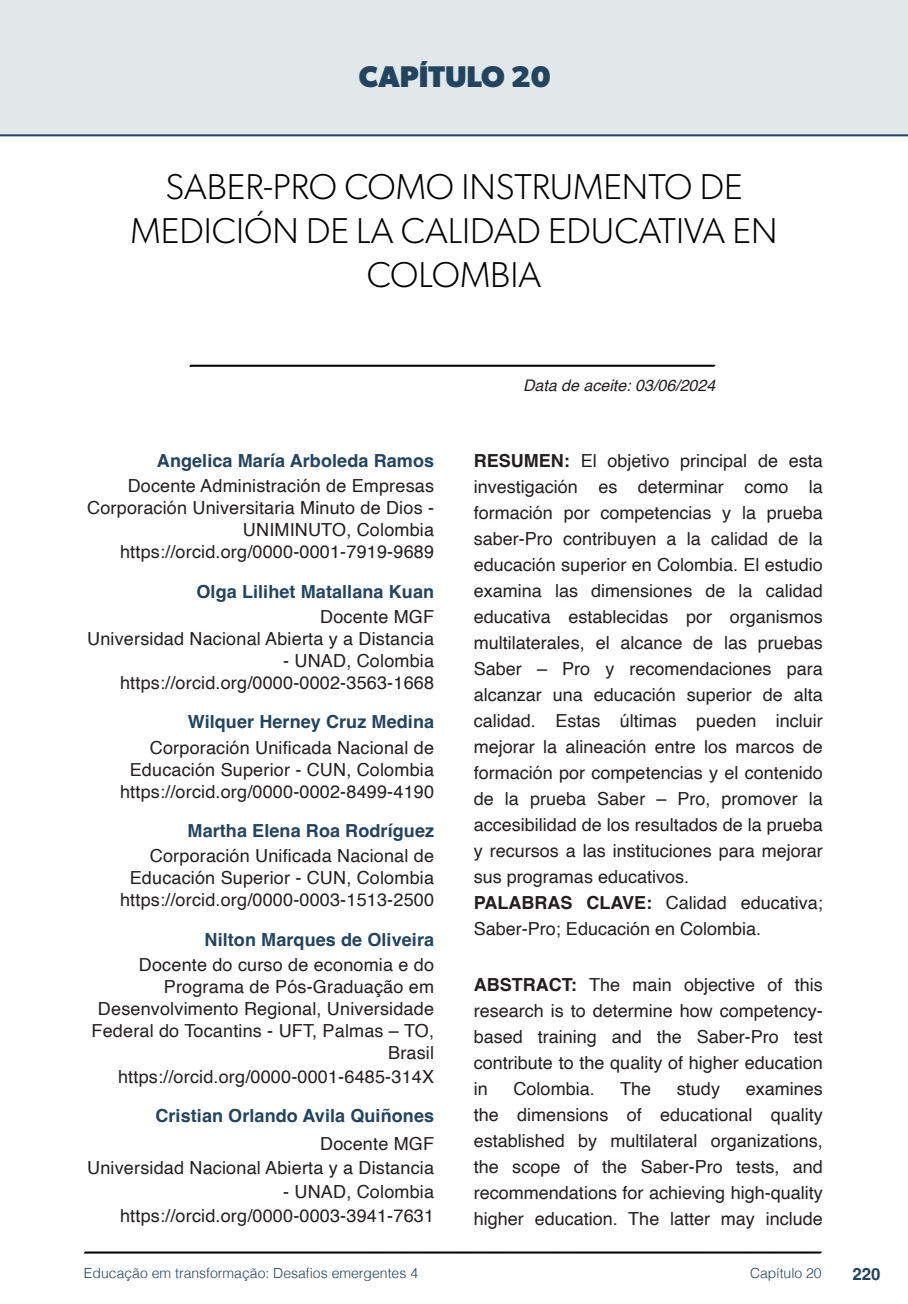
<style>
.page{position:relative;width:908px;height:1304px;background:#fff}
.page>*{position:absolute;margin:0;border:0;box-sizing:border-box;transform-origin:0 0}
.nome_artigos{font:300 36px/44px "Gibson";color:#000;text-align:center}
.capítulos{font:700 30px "Gibson";color:#23445f}
.Resumos_e_PC_TXT{font:18px/26px "Helvetica";color:#231f20;text-align:justify}
.info_autores{font:18px/22px "Helvetica";letter-spacing:.01em;color:#231f20;text-align:right}
.nome_autores{font:700 18px "Helvetica";letter-spacing:.005em;color:#23445f}
.t1{font:700 16.8px "Helvetica";color:#23445f}
.t2{font:italic 16px "Helvetica";color:#231f20}
.t3{font:300 14px "Helvetica";color:#23445f}
.s1{font-weight:700}
</style>
<div class="page">
<svg style="left:84px;top:1251px;width:737px;height:3px;background:#515151"></svg>
<div style="left:0;top:0;width:907px;height:136px;background:#e2e7e9"></div>
<svg style="left:189px;top:364px;width:526px;height:3px;background:#4f4f4f"></svg>
<div style="left:44px;top:72px;width:68px;height:61px;background:#e2e7e9"></div>
<p class="capítulos" style="left:359px;top:58px;width:193px">CAPÍTULO 20</p>
<p class="nome_artigos" style="left:130px;top:164px;width:648px">SABER-PRO COMO INSTRUMENTO DE<br>MEDICIÓN DE LA CALIDAD EDUCATIVA EN<br>COLOMBIA</p>
<p class="nome_autores" style="left:157px;top:450px;width:278px">Angelica María Arboleda Ramos</p>
<p class="info_autores" style="left:128px;top:476px;width:308px">Docente Administración de Empresas</p>
<p class="info_autores" style="left:87px;top:498px;width:348px">Corporación Universitaria Minuto de Dios -<br>UNIMINUTO, Colombia</p>
<p class="info_autores" style="left:120px;top:542px;width:315px">https://orcid.org/0000-0001-7919-9689</p>
<p class="nome_autores" style="left:196px;top:580px;width:239px">Olga Lilihet Matallana Kuan</p>
<p class="info_autores" style="left:320px;top:606px;width:115px">Docente MGF</p>
<p class="info_autores" style="left:87px;top:628px;width:348px">Universidad Nacional Abierta y a Distancia</p>
<p class="info_autores" style="left:283px;top:650px;width:152px">- UNAD, Colombia</p>
<p class="info_autores" style="left:120px;top:672px;width:315px">https://orcid.org/0000-0002-3563-1668</p>
<p class="nome_autores" style="left:188px;top:711px;width:248px">Wilquer Herney Cruz Medina</p>
<p class="info_autores" style="left:130px;top:737px;width:306px">Corporación Unificada Nacional de<br>Educación Superior - CUN, Colombia</p>
<p class="info_autores" style="left:120px;top:781px;width:315px">https://orcid.org/0000-0002-8499-4190</p>
<p class="nome_autores" style="left:187px;top:820px;width:248px">Martha Elena Roa Rodríguez</p>
<p class="info_autores" style="left:130px;top:846px;width:306px">Corporación Unificada Nacional de<br>Educación Superior - CUN, Colombia</p>
<p class="info_autores" style="left:120px;top:890px;width:315px">https://orcid.org/0000-0003-1513-2500</p>
<p class="nome_autores" style="left:204px;top:928px;width:231px">Nilton Marques de Oliveira</p>
<p class="info_autores" style="left:92px;top:954px;width:344px">Docente do curso de economia e do<br>Programa de Pós-Graduação em<br>Desenvolvimento Regional, Universidade<br>Federal do Tocantins - UFT, Palmas – TO,<br>Brasil</p>
<p class="info_autores" style="left:118px;top:1066px;width:317px">https://orcid.org/0000-0001-6485-314X</p>
<p class="nome_autores" style="left:155px;top:1105px;width:280px">Cristian Orlando Avila Quiñones</p>
<p class="info_autores" style="left:320px;top:1133px;width:115px">Docente MGF</p>
<p class="info_autores" style="left:87px;top:1157px;width:348px">Universidad Nacional Abierta y a Distancia</p>
<p class="info_autores" style="left:283px;top:1181px;width:152px">- UNAD, Colombia</p>
<p class="info_autores" style="left:120px;top:1205px;width:315px">https://orcid.org/0000-0003-3941-7631</p>
<p class="t2" style="left:523px;top:373px;width:194px">Data de aceite: 03/06/2024</p>
<p class="Resumos_e_PC_TXT" style="left:473px;top:448px;width:350px"><span class="s1">RESUMEN:</span> El objetivo principal de esta investigación es determinar como la formación por competencias y la prueba saber-Pro contribuyen a la calidad de la educación superior en Colombia. El estudio examina las dimensiones de la calidad educativa establecidas por organismos multilaterales, el alcance de las pruebas Saber – Pro y recomendaciones para alcanzar una educación superior de alta calidad. Estas últimas pueden incluir mejorar la alineación entre los marcos de formación por competencias y el contenido de la prueba Saber – Pro, promover la accesibilidad de los resultados de la prueba y recursos a las instituciones para mejorar sus programas educativos.</p>
<p class="Resumos_e_PC_TXT" style="left:473px;top:890px;width:350px"><span class="s1">PALABRAS CLAVE:</span> Calidad educativa;<br>Saber-Pro; Educación en Colombia.</p>
<p class="Resumos_e_PC_TXT" style="left:473px;top:972px;width:350px"><span class="s1">ABSTRACT:</span> The main objective of this research is to determine how competency&shy;based training and the Saber-Pro test contribute to the quality of higher education in</p>
<p class="Resumos_e_PC_TXT" style="left:513px;top:1076px;width:83px">Colombia.</p>
<p class="Resumos_e_PC_TXT" style="left:620px;top:1076px;width:33px">The</p>
<p class="Resumos_e_PC_TXT" style="left:676px;top:1076px;width:45px">study</p>
<p class="Resumos_e_PC_TXT" style="left:473px;top:1076px;width:350px;text-indent:272px">examines the dimensions of educational quality established by multilateral organizations, the scope of the Saber-Pro tests, and recommendations for achieving high-quality higher education. The latter may include</p>
<p class="t3" style="left:84px;top:1261px;width:335px">Educação em transformação: Desafios emergentes 4</p>
<p class="t3" style="left:749px;top:1261px;width:73px">Capítulo 20</p>
<p class="t1" style="left:851px;top:1264px;width:30px">220</p>
</div>
